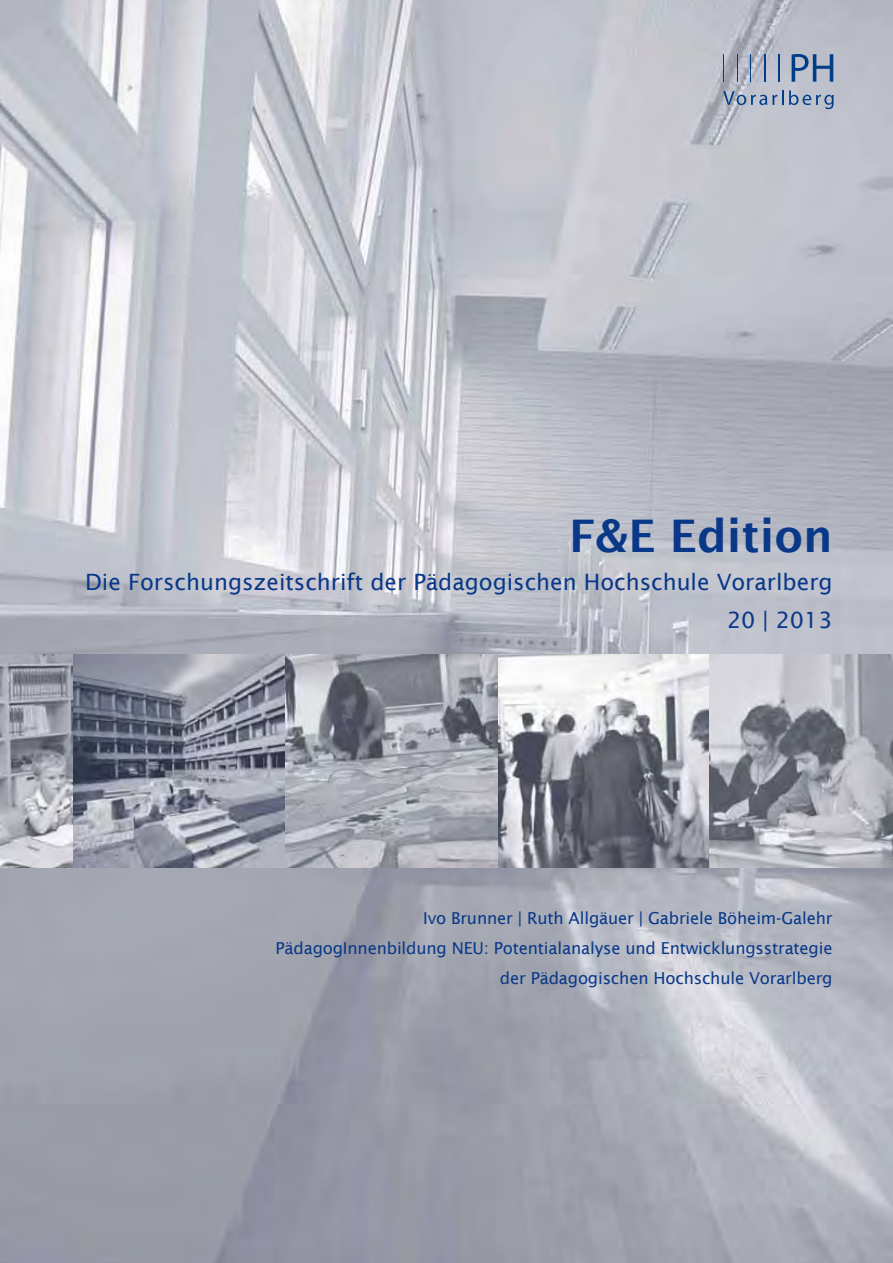
<style>
.page{position:relative;width:893px;height:1263px;background:#fff}
.page>*{position:absolute;margin:0;border:0;box-sizing:border-box;transform-origin:0 0}
.t1{font:600 45px "Lucida Sans";color:#093888}
.t2{font:22.5px/38.2px "Lucida Sans";color:#093888;text-align:right}
.t3{font:16.5px/30px "Lucida Sans";letter-spacing:-.01em;color:#093888;text-align:right}
</style>
<div class="page">
<img style="left:0;top:0;width:893px;height:1263px">
<img style="left:0;top:654px;width:709px;height:213px">
<img style="left:709px;top:654px;width:184px;height:213px">
<svg style="left:792px;top:54px;width:41px;height:28px"></svg>
<svg style="left:723px;top:90px;width:111px;height:19px;background:#9aa8be"></svg>
<svg style="left:723px;top:54px;width:1px;height:28px"></svg>
<svg style="left:737px;top:54px;width:1px;height:28px"></svg>
<svg style="left:750px;top:54px;width:1px;height:28px"></svg>
<svg style="left:764px;top:54px;width:1px;height:28px"></svg>
<hr style="left:778px;top:54px;width:2px;height:28px;background:#003d88">
<p class="t1" style="left:569px;top:510px;width:265px">F&amp;E Edition</p>
<p class="t2" style="left:85px;top:563px;width:749px">Die Forschungszeitschrift der Pädagogischen Hochschule Vorarlberg<br>20 | 2013</p>
<p class="t3" style="left:276px;top:903px;width:558px">Ivo Brunner | Ruth Allgäuer | Gabriele Böheim-Galehr<br>PädagogInnenbildung NEU: Potentialanalyse und Entwicklungsstrategie der Pädagogischen Hochschule Vorarlberg</p>
</div>
